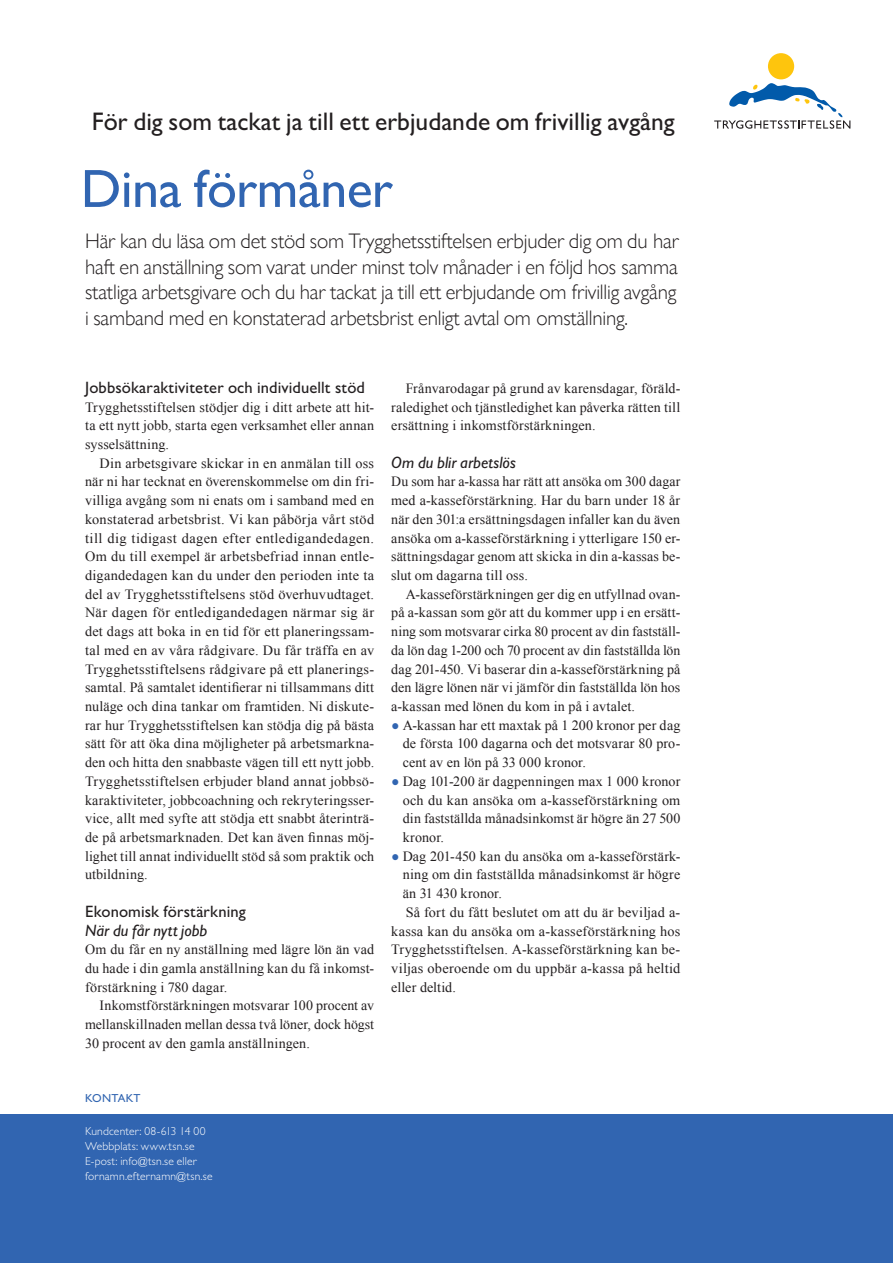
<style>
.page{position:relative;width:893px;height:1263px;background:#fff}
.page>*{position:absolute;margin:0;border:0;box-sizing:border-box;transform-origin:0 0}
.t1{font:500 54px "Gill Sans MT Pro";letter-spacing:-.01em;color:#3165b1}
.t2{font:500 25.5px "Gill Sans MT Pro";color:#231f20}
.t3{font:300 21px/25.5px "Gill Sans Nova";letter-spacing:-.01em;color:#231f20}
.Rubrik_Mellan_1{font:500 16.5px "Gill Sans MT Pro";letter-spacing:.01em;color:#231f20}
.Mellanrubrik_2{font:italic 500 16.5px "Gill Sans MT Pro";letter-spacing:.005em;color:#231f20}
.Bröd_indrag{font:14.1px/18.8px "Times New Roman";letter-spacing:.01em;color:#231f20;text-align:justify}
.Bröd{font:14.1px/18.8px "Times New Roman";letter-spacing:.01em;color:#231f20;text-align:justify}
.Bröd_bullits{font:14.1px/18.8px "Times New Roman";letter-spacing:.005em;color:#231f20;text-align:justify}
.t4{font:300 11.7px/15px "Gill Sans MT Pro";letter-spacing:.015em;color:#fff}
.t5{font:500 11.7px "Gill Sans MT Pro";letter-spacing:.02em;color:#3165b1}
.s1{font-size:24px;color:#3165b1}
</style>
<div class="page">
<div style="left:768px;top:53px;width:26px;height:26px;background:#fec50d;border-radius:50%"></div>
<svg style="left:714px;top:83px;width:136px;height:46px"></svg>
<div style="left:0;top:1114px;width:893px;height:149px;background:#3165b1"></div>
<p class="t2" style="left:92px;top:107px;width:584px">För dig som tackat ja till ett erbjudande om frivillig avgång</p>
<p class="t1" style="left:81px;top:157px;width:314px">Dina förmåner</p>
<p class="t3" style="left:85px;top:229px;width:596px">Här kan du läsa om det stöd som Trygghetsstiftelsen erbjuder dig om du har haft en anställning som varat under minst tolv månader i en följd hos samma statliga arbetsgivare och du har tackat ja till ett erbjudande om frivillig avgång i samband med en konstaterad arbetsbrist enligt avtal om omställning.</p>
<p class="Rubrik_Mellan_1" style="left:85px;top:378px;width:281px">Jobbsökaraktiviteter och individuellt stöd</p>
<p class="Bröd" style="left:85px;top:397px;width:291px">Trygghetsstiftelsen stödjer dig i ditt arbete att hit&shy;ta ett nytt jobb, starta egen verksamhet eller annan sysselsättning.</p>
<p class="Bröd_indrag" style="left:85px;top:453px;width:291px;text-indent:15px">Din arbetsgivare skickar in en anmälan till oss när ni har tecknat en överenskommelse om din fri&shy;villiga avgång som ni enats om i samband med en konstaterad arbetsbrist. Vi kan påbörja vårt stöd till dig tidigast dagen efter entledigandedagen.<br>Om du till exempel är arbetsbefriad innan entle&shy;digandedagen kan du under den perioden inte ta del av Trygghetsstiftelsens stöd överhuvudtaget.<br>När dagen för entledigandedagen närmar sig är det dags att boka in en tid för ett planeringssam&shy;tal med en av våra rådgivare. Du får träffa en av Trygghetsstiftelsens rådgivare på ett planerings&shy;samtal. På samtalet identifierar ni tillsammans ditt nuläge och dina tankar om framtiden. Ni diskute&shy;rar hur Trygghetsstiftelsen kan stödja dig på bästa sätt för att öka dina möjligheter på arbetsmarkna&shy;den och hitta den snabbaste vägen till ett nytt jobb.<br>Trygghetsstiftelsen erbjuder bland annat jobbsö&shy;karaktiviteter, jobbcoachning och rekryteringsser&shy;vice, allt med syfte att stödja ett snabbt återinträ&shy;de på arbetsmarknaden. Det kan även finnas möj&shy;lighet till annat individuellt stöd så som praktik och utbildning.</p>
<p class="Rubrik_Mellan_1" style="left:85px;top:901px;width:162px">Ekonomisk förstärkning</p>
<p class="Mellanrubrik_2" style="left:85px;top:920px;width:124px">När du får nytt jobb</p>
<p class="Bröd" style="left:85px;top:940px;width:291px">Om du får en ny anställning med lägre lön än vad du hade i din gamla anställning kan du få inkomst&shy;förstärkning i 780 dagar.</p>
<p class="Bröd_indrag" style="left:85px;top:996px;width:291px;text-indent:15px">Inkomstförstärkningen motsvarar 100 procent av mellanskillnaden mellan dessa två löner, dock högst 30 procent av den gamla anställningen.</p>
<p class="Bröd_indrag" style="left:391px;top:379px;width:291px;text-indent:15px">Frånvarodagar på grund av karensdagar, föräld&shy;raledighet och tjänstledighet kan påverka rätten till ersättning i inkomstförstärkningen.</p>
<p class="Mellanrubrik_2" style="left:391px;top:452px;width:126px">Om du blir arbetslös</p>
<p class="Bröd" style="left:391px;top:472px;width:291px">Du som har a-kassa har rätt att ansöka om 300 dagar med a-kasseförstärkning. Har du barn under 18 år när den 301:a ersättningsdagen infaller kan du även ansöka om a-kasseförstärkning i ytterligare 150 er&shy;sättningsdagar genom att skicka in din a-kassas be&shy;slut om dagarna till oss.</p>
<p class="Bröd_indrag" style="left:391px;top:584px;width:291px;text-indent:15px">A-kasseförstärkningen ger dig en utfyllnad ovan&shy;på a-kassan som gör att du kommer upp i en ersätt&shy;ning som motsvarar cirka 80 procent av din fastställ&shy;da lön dag 1-200 och 70 procent av din fastställda lön dag 201-450. Vi baserar din a-kasseförstärkning på den lägre lönen när vi jämför din fastställda lön hos a-kassan med lönen du kom in på i avtalet.</p>
<p class="Bröd_bullits" style="left:403px;top:715px;width:279px;text-indent:-11px"><span class="s1">•</span> A-kassan har ett maxtak på 1 200 kronor per dag de första 100 dagarna och det motsvarar 80 pro&shy;cent av en lön på 33 000 kronor.</p>
<p class="Bröd_bullits" style="left:403px;top:771px;width:279px;text-indent:-11px"><span class="s1">•</span> Dag 101-200 är dagpenningen max 1 000 kronor och du kan ansöka om a-kasseförstärkning om din fastställda månadsinkomst är högre än 27 500 kronor.</p>
<p class="Bröd_bullits" style="left:403px;top:846px;width:279px;text-indent:-11px"><span class="s1">•</span> Dag 201-450 kan du ansöka om a-kasseförstärk&shy;ning om din fastställda månadsinkomst är högre än 31 430 kronor.</p>
<p class="Bröd_indrag" style="left:391px;top:902px;width:291px;text-indent:15px">Så fort du fått beslutet om att du är beviljad a&shy;kassa kan du ansöka om a-kasseförstärkning hos Trygghetsstiftelsen. A-kasseförstärkning kan be&shy;viljas oberoende om du uppbär a-kassa på heltid eller deltid.</p>
<p class="t5" style="left:85px;top:1091px;width:57px">KONTAKT</p>
<p class="t4" style="left:85px;top:1123px;width:122px">Kundcenter: 08-613 14 00</p>
<p class="t4" style="left:85px;top:1138px;width:111px">Webbplats: www.tsn.se</p>
<p class="t4" style="left:85px;top:1153px;width:129px">E-post: info@tsn.se eller fornamn.efternamn@tsn.se</p>
</div>
